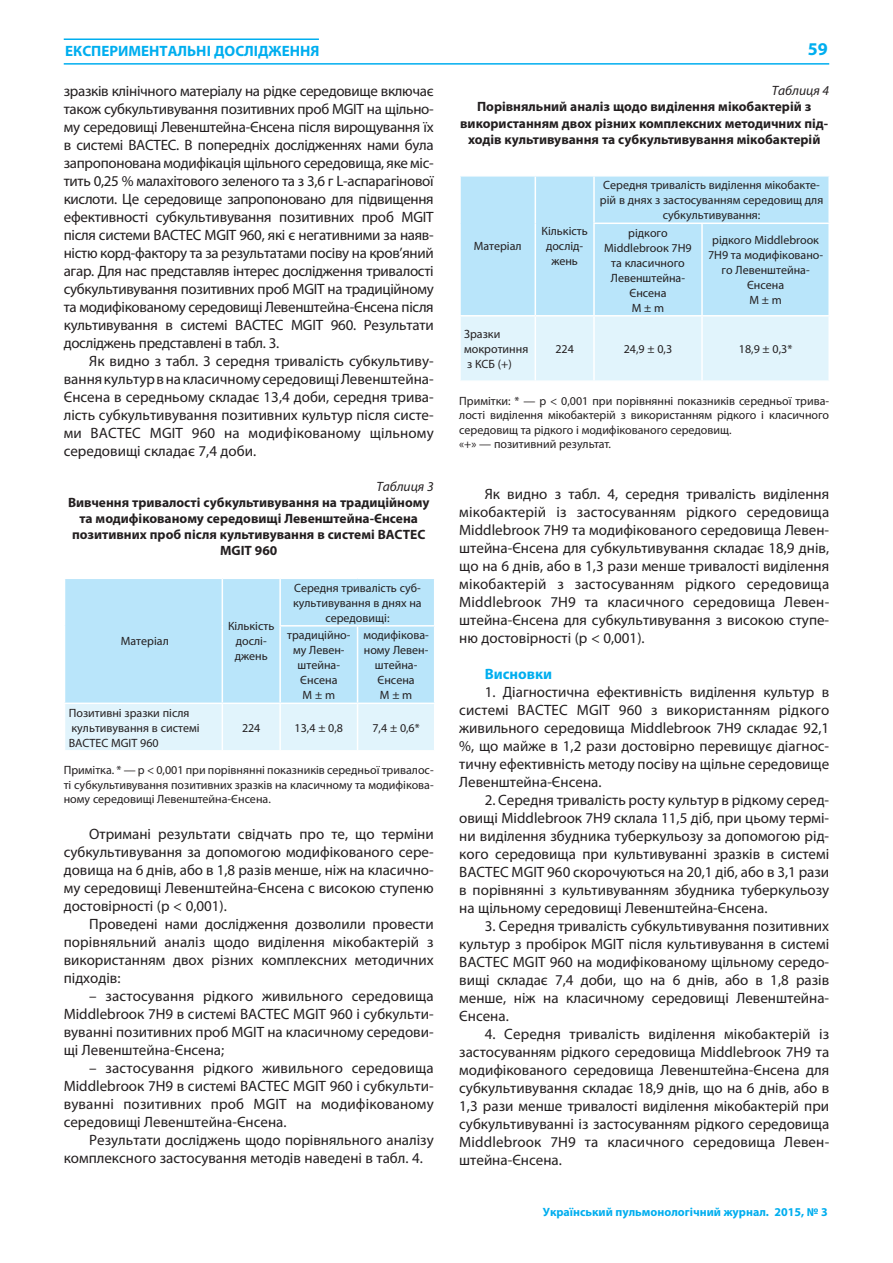
<style>
.page{position:relative;width:893px;height:1263px;background:#fff}
.page>*{position:absolute;margin:0;border:0;box-sizing:border-box;transform-origin:0 0}
.t1{font:700 18px "Myriad Pro";color:#00aeef}
.t2{font:15px/18px "Myriad Pro";color:#231f20;text-align:justify}
.t3{font:700 15px "Myriad Pro";color:#00aeef}
.t4{font:700 13.5px/16.2px "Myriad Pro";color:#231f20;text-align:center}
.t5{font:italic 13.5px "Myriad Pro";color:#231f20}
.t6{font:12px/15px "Myriad Pro";color:#231f20;text-align:center}
.t7{font:700 12px "Myriad Pro";color:#00aeef}
</style>
<div class="page">
<hr style="left:64px;top:63px;width:765px;height:2px;background:#00aeef">
<hr style="left:64px;top:39px;width:255px;height:1px;background:#00aeef">
<div style="left:65px;top:579px;width:369px;height:124px;background:#b9e5fa"></div>
<div style="left:65px;top:704px;width:369px;height:46px;background:#e1f4fc"></div>
<hr style="left:222px;top:579px;width:1px;height:47px;background:#fff">
<hr style="left:222px;top:626px;width:1px;height:77px;background:#fff">
<hr style="left:279px;top:579px;width:2px;height:46px;background:#fff">
<hr style="left:279px;top:625px;width:78px;height:2px;background:#fff">
<hr style="left:279px;top:627px;width:2px;height:76px;background:#fff">
<hr style="left:357px;top:625px;width:78px;height:2px;background:#fff">
<hr style="left:357px;top:627px;width:1px;height:76px;background:#fff">
<hr style="left:222px;top:704px;width:1px;height:46px;background:#fff">
<hr style="left:279px;top:704px;width:2px;height:46px;background:#fff">
<hr style="left:357px;top:704px;width:1px;height:46px;background:#fff">
<div style="left:461px;top:177px;width:367px;height:138px;background:#b9e5fa"></div>
<div style="left:461px;top:317px;width:367px;height:63px;background:#e1f4fc"></div>
<hr style="left:534px;top:177px;width:2px;height:46px;background:#fff">
<hr style="left:534px;top:223px;width:2px;height:92px;background:#fff">
<hr style="left:593px;top:177px;width:2px;height:46px;background:#fff">
<hr style="left:593px;top:223px;width:109px;height:1px;background:#fff">
<hr style="left:593px;top:224px;width:2px;height:91px;background:#fff">
<hr style="left:702px;top:223px;width:128px;height:1px;background:#fff">
<hr style="left:701px;top:224px;width:2px;height:91px;background:#fff">
<hr style="left:534px;top:317px;width:2px;height:63px;background:#fff">
<hr style="left:593px;top:317px;width:2px;height:63px;background:#fff">
<hr style="left:701px;top:317px;width:2px;height:63px;background:#fff">
<p class="t3" style="left:65px;top:45px;width:256px">ЕКСПЕРИМЕНТАЛЬНІ ДОСЛІДЖЕННЯ</p>
<p class="t1" style="left:808px;top:43px;width:21px">59</p>
<p class="t2" style="left:64px;top:84px;width:371px">зразків клінічного матеріалу на рідке середовище включає також субкультивування позитивних проб MGIT на щільно&shy;му середовищі Левенштейна-Єнсена після вирощування їх в системі ВАСТЕС. В попередніх дослідженнях нами була запропонована модифікація щільного середовища, яке міс&shy;тить 0,25 % малахітового зеленого та з 3,6 г L-аспарагінової кислоти. Це середовище запропоновано для підвищення ефективності субкультивування позитивних проб MGIT після системи ВАСТЕС MGIT 960, які є негативними за наяв&shy;ністю корд-фактору та за результатами посіву на кров’яний агар. Для нас представляв інтерес дослідження тривалості субкультивування позитивних проб MGIT на традиційному та модифікованому середовищі Левенштейна-Єнсена після культивування в системі ВАСТЕС MGIT 960. Результати досліджень представлені в табл. 3.</p>
<p class="t2" style="left:64px;top:354px;width:371px;text-indent:26px">Як видно з табл. 3 середня тривалість субкультиву&shy;вання культур в на класичному середовищі Левенштейна-Єнсена в середньому складає 13,4 доби, середня трива&shy;лість субкультивування позитивних культур після систе&shy;ми ВАСТЕС MGIT 960 на модифікованому щільному середовищі складає 7,4 доби.</p>
<p class="t5" style="left:376px;top:481px;width:59px">Таблиця 3</p>
<p class="t4" style="left:68px;top:495px;width:363px">Вивчення тривалості субкультивування на традиційному та модифікованому середовищі Левенштейна-Єнсена позитивних проб після культивування в системі ВАСТЕС MGIT 960</p>
<p class="t6" style="left:121px;top:635px;width:49px">Матеріал</p>
<p class="t6" style="left:228px;top:620px;width:48px">Кількість дослі&shy;джень</p>
<p class="t6" style="left:293px;top:581px;width:130px">Середня тривалість суб&shy;культивування в днях на середовищі:</p>
<p class="t6" style="left:287px;top:628px;width:65px">традиційно&shy;му Левен&shy;штейна-<br>Єнсена<br>М ± m</p>
<p class="t6" style="left:363px;top:628px;width:67px">модифікова&shy;ному Левен&shy;штейна-<br>Єнсена<br>М ± m</p>
<p class="t6" style="left:69px;top:706px;width:132px;text-align:left">Позитивні зразки після культивування в системі<br>ВАСТЕС MGIT 960</p>
<p class="t6" style="left:242px;top:721px;width:20px">224</p>
<p class="t6" style="left:295px;top:721px;width:50px">13,4 ± 0,8</p>
<p class="t6" style="left:372px;top:721px;width:49px">7,4 ± 0,6*</p>
<p class="t6" style="left:64px;top:764px;width:371px;line-height:14.4px;text-align:justify">Примітка. * — р &lt; 0,001 при порівнянні показників середньої тривалос&shy;ті субкультивування позитивних зразків на класичному та модифікова&shy;ному середовищі Левенштейна-Єнсена.</p>
<p class="t2" style="left:64px;top:826px;width:371px;text-indent:26px">Отримані результати свідчать про те, що терміни субкультивування за допомогою модифікованого сере&shy;до вища на 6 днів, або в 1,8 разів менше, ніж на класично&shy;му середовищі Левенштейна-Єнсена с високою ступеню достовірності (р &lt; 0,001).</p>
<p class="t2" style="left:64px;top:916px;width:371px;text-indent:26px">Проведені нами дослідження дозволили провести порівняльний аналіз щодо виділення мікобактерій з використанням двох різних комплексних методичних підходів:</p>
<p class="t2" style="left:64px;top:988px;width:371px;text-indent:26px">– застосування рідкого живильного середовища Middlebrooк 7H9 в системі ВАСТЕС MGIT 960 і субкульти&shy;вуванні позитивних проб MGIT на класичному середови&shy;щі Левенштейна-Єнсена;</p>
<p class="t2" style="left:64px;top:1060px;width:371px;text-indent:26px">– застосування рідкого живильного середовища Middlebrooк 7H9 в системі ВАСТЕС MGIT 960 і субкульти&shy;вуванні позитивних проб MGIT на модифікованому середовищі Левенштейна-Єнсена.</p>
<p class="t2" style="left:64px;top:1132px;width:371px;text-indent:26px">Результати досліджень щодо порівняльного аналізу комплексного застосування методів наведені в табл. 4.</p>
<p class="t5" style="left:772px;top:86px;width:59px">Таблиця 4</p>
<p class="t4" style="left:460px;top:100px;width:370px">Порівняльний аналіз щодо виділення мікобактерій з використанням двох різних комплексних методичних під&shy;ходів культивування та субкультивування мікобактерій</p>
<p class="t6" style="left:474px;top:240px;width:49px">Матеріал</p>
<p class="t6" style="left:464px;top:327px;width:66px;text-align:left">Зразки мокротиння з КСБ (+)</p>
<p class="t6" style="left:541px;top:225px;width:48px">Кількість дослід&shy;жень</p>
<p class="t6" style="left:600px;top:178px;width:225px">Середня тривалість виділення мікобакте&shy;рій в днях з застосуванням середовищ для субкультивування:</p>
<p class="t6" style="left:604px;top:226px;width:89px">рідкого<br>Middlebrooк 7H9 та класичного<br>Левенштейна-<br>Єнсена<br>М ± m</p>
<p class="t6" style="left:708px;top:233px;width:117px">рідкого Middlebrooк<br>7H9 та модифіковано&shy;го Левенштейна-<br>Єнсена<br>М ± m</p>
<p class="t6" style="left:555px;top:342px;width:20px">224</p>
<p class="t6" style="left:624px;top:342px;width:50px">24,9 ± 0,3</p>
<p class="t6" style="left:739px;top:342px;width:55px">18,9 ± 0,3*</p>
<p class="t6" style="left:459px;top:394px;width:371px;line-height:14.4px;text-align:left">Примітки: * — р &lt; 0,001 при порівнянні показників середньої трива&shy;лості виділення мікобактерій з використанням рідкого і класичного середовищ та рідкого і модифікованого середовищ.<br>«+» — позитивний результат.</p>
<p class="t2" style="left:459px;top:486px;width:371px;text-indent:26px">Як видно з табл. 4, середня тривалість виділення мікобактерій із застосуванням рідкого середовища Middlebrooк 7H9 та модифікованого середовища Левен&shy;штейна-Єнсена для субкультивування складає 18,9 днів, що на 6 днів, або в 1,3 рази менше тривалості виділення мікобактерій з застосуванням рідкого середовища Middlebrooк 7H9 та класичного середовища Левен&shy;штейна-Єнсена для субкультивування з високою ступе&shy;ню достовірності (р &lt; 0,001).</p>
<p class="t3" style="left:485px;top:668px;width:69px">Висновки</p>
<p class="t2" style="left:459px;top:684px;width:371px;text-indent:26px">1. Діагностична ефективність виділення культур в системі ВАСТЕС MGIT 960 з використанням рідкого живильного середовища Middlebrooк 7H9 складає 92,1 %, що майже в 1,2 рази достовірно перевищує діагнос&shy;тичну ефективність методу посіву на щільне середовище Левенштейна-Єнсена.</p>
<p class="t2" style="left:459px;top:792px;width:371px;text-indent:26px">2. Середня тривалість росту культур в рідкому серед&shy;овищі Middlebrooк 7H9 склала 11,5 діб, при цьому термі&shy;ни виділення збудника туберкульозу за допомогою рід&shy;кого середовища при культивуванні зразків в системі ВАСТЕС MGIT 960 скорочуються на 20,1 діб, або в 3,1 рази в порівнянні з культивуванням збудника туберкульозу на щільному середовищі Левенштейна-Єнсена.</p>
<p class="t2" style="left:459px;top:918px;width:371px;text-indent:26px">3. Середня тривалість субкультивування позитивних культур з пробірок MGIT після культивування в системі ВАСТЕС MGIT 960 на модифікованому щільному середо&shy;вищі складає 7,4 доби, що на 6 днів, або в 1,8 разів менше, ніж на класичному середовищі Левенштейна-Єнсена.</p>
<p class="t2" style="left:459px;top:1026px;width:371px;text-indent:26px">4. Середня тривалість виділення мікобактерій із застосуванням рідкого середовища Middlebrooк 7H9 та модифікованого середовища Левенштейна-Єнсена для субкультивування складає 18,9 днів, що на 6 днів, або в 1,3 рази менше тривалості виділення мікобактерій при субкультивуванні із застосуванням рідкого середовища Middlebrooк 7H9 та класичного середовища Левен&shy;штейна-Єнсена.</p>
<p class="t7" style="left:543px;top:1207px;width:286px">Український пульмонологічний журнал. 2015, № 3</p>
</div>
